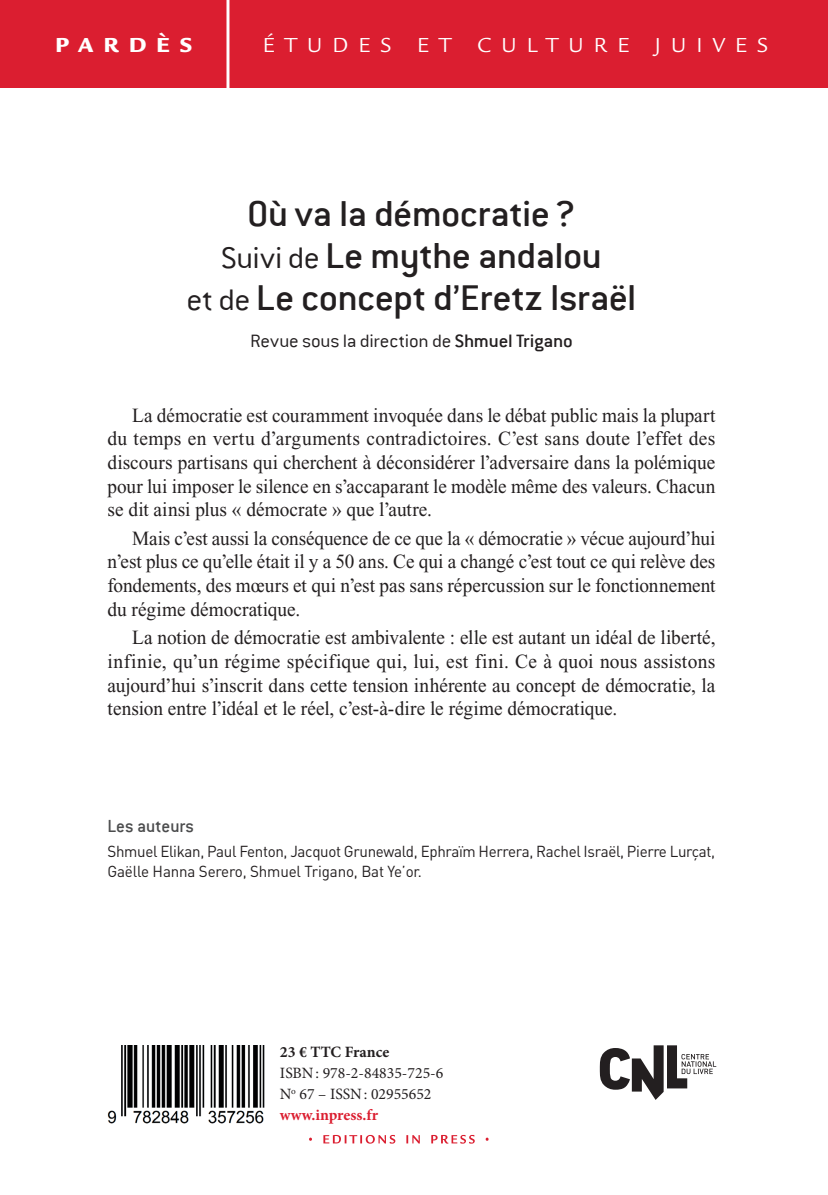
<style>
.page{position:relative;width:828px;height:1195px;background:#fff}
.page>*{position:absolute;margin:0;border:0;box-sizing:border-box;transform-origin:0 0}
.t1{font:500 39.55px/42px "Conduit ITC";letter-spacing:-.015em;color:#231f20;text-align:center;scale:1.06 1}
.t2{font:22.05px "Legacy San ITC";letter-spacing:.46em;color:#fff}
.t3{font:900 22.05px "Legacy Sans Std";letter-spacing:.46em;color:#fff}
.t4{font:20.12px/23.6px "Times New Roman";color:#231f20;text-align:justify;scale:.96 1}
.t5{font:20.12px/23.6px "Times New Roman";color:#231f20;text-align:justify;scale:.95 1}
.t6{font:300 19.78px "Conduit ITC";letter-spacing:-.01em;color:#231f20;scale:1.06 1}
.t7{font:500 19.25px "Conduit ITC";color:#4b4c4d}
.t8{font:15.75px/20.1px "DIN";letter-spacing:-.02em;color:#231f20;scale:.96 1}
.t9{font:15.75px/21px "Minion Pro";color:#231f20}
.t10{font:700 15.75px "Minion Pro";color:#231f20}
.s1{font-weight:300;font-size:32.9px}
.s2{font-weight:500}
.s3{font-weight:700;color:#db1e30}
</style>
<div class="page">
<div style="left:0;top:0;width:828px;height:87px;background:#db1e30"></div>
<hr style="left:226px;top:0;width:3px;height:89px;background:#fff">
<img style="left:309px;top:1135px;width:180px;height:9px">
<img style="left:107px;top:1045px;width:158px;height:78px">
<svg style="left:599px;top:1045px;width:117px;height:55px"></svg>
<p class="t3" style="left:56px;top:32px;width:138px">PARDÈS</p>
<p class="t2" style="left:263px;top:33px;width:507px">ÉTUDES ET CULTURE JUIVES</p>
<h1 class="t1" style="left:186px;top:193px;width:426px">Où va la démocratie?<br><span class="s1">Suivi de</span> Le mythe andalou<br><span class="s1">et de</span> Le concept d’Eretz Israël</h1>
<p class="t6" style="left:250px;top:330px;width:306px">Revue sous la direction de <span class="s2">Shmuel Trigano</span></p>
<p class="t4" style="left:107px;top:403px;width:634px;text-indent:25px">La démocratie est couramment invoquée dans le débat public mais la plupart du temps en vertu d’arguments contradictoires. C’est sans doute l’effet des discours partisans qui cherchent à déconsidérer l’adversaire dans la polémique pour lui imposer le silence en s’accaparant le modèle même des valeurs. Chacun se dit ainsi plus « démocrate » que l’autre.</p>
<p class="t5" style="left:107px;top:526px;width:641px;text-indent:25px">Mais c’est aussi la conséquence de ce que la « démocratie » vécue aujourd’hui n’est plus ce qu’elle était il y a 50 ans. Ce qui a changé c’est tout ce qui relève des fondements, des mœurs et qui n’est pas sans répercussion sur le fonctionnement du régime démocratique.</p>
<p class="t4" style="left:107px;top:626px;width:635px;text-indent:25px">La notion de démocratie est ambivalente : elle est autant un idéal de liberté, infinie, qu’un régime spécifique qui, lui, est fini. Ce à quoi nous assistons aujourd’hui s’inscrit dans cette tension inhérente au concept de démocratie, la tension entre l’idéal et le réel, c’est-à-dire le régime démocratique.</p>
<p class="t7" style="left:107px;top:815px;width:88px">Les auteurs</p>
<p class="t8" style="left:107px;top:841px;width:634px">Shmuel Elikan, Paul Fenton, Jacquot Grunewald, Ephraïm Herrera, Rachel Israël, Pierre Lurçat,<br>Gaëlle Hanna Serero, Shmuel Trigano, Bat Ye’or.</p>
<p class="t10" style="left:280px;top:1040px;width:111px">23 € TTC France</p>
<p class="t9" style="left:280px;top:1062px;width:165px">ISBN: 978-2-84835-725-6<br>N<sup>o</sup> 67 – ISSN: 02955652 <span class="s3">www.inpress.fr</span></p>
</div>
